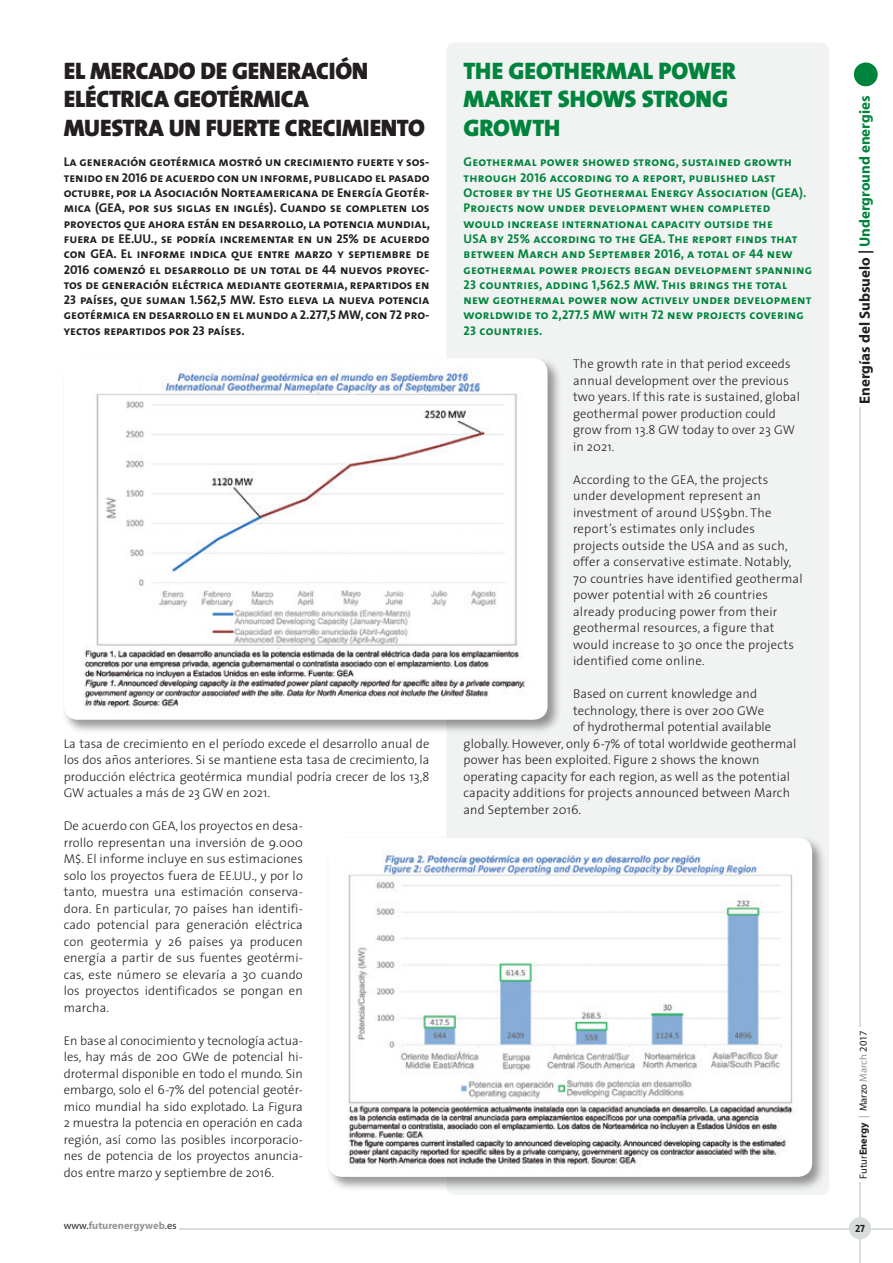
<style>
.page{position:relative;width:893px;height:1263px;background:#fff}
.page>*{position:absolute;margin:0;border:0;box-sizing:border-box;transform-origin:0 0}
.t1{font:24px/28.5px "The Sans Black Caps";letter-spacing:-.01em;color:#231f20}
.t2{font:24px/28.5px "The Sans Black Caps";color:#00843d}
.t3{font:700 15px "Myriad";color:#231f20}
.t4{font:300 12.75px/16.5px "The Sans";letter-spacing:.01em;color:#231f20;text-align:justify}
.t5{font:12.75px/15.3px "The Sans Bold Caps";color:#231f20;text-align:justify}
.t6{font:12.75px/15.3px "The Sans Bold Caps";letter-spacing:.02em;color:#00843d}
.t7{font:10.5px "Myriad";color:#231f20}
.t8{font:700 10.5px "Myriad";color:#939598}
.t9{font:10.5px "The Sans Bold Caps";color:#231f20}
.s1{color:#00843d}
.s2{font-weight:700}
.s3{color:#8b9b92}
.s4{font-weight:400;color:#231f20}
</style>
<div class="page">
<div style="left:446px;top:43px;width:383px;height:1152px;background:#f0f3f2;border-radius:9px"></div>
<div style="left:61px;top:356px;width:501px;height:378px;background:#231f20;opacity:.46"></div>
<div style="left:64px;top:358px;width:484px;height:362px;background:#fff;border-radius:14px"></div>
<img style="left:84px;top:367px;width:441px;height:346px">
<div style="left:326px;top:835px;width:501px;height:356px;background:#231f20;opacity:.46"></div>
<div style="left:328px;top:838px;width:484px;height:339px;background:#fff;border-radius:14px"></div>
<img style="left:348px;top:849px;width:445px;height:319px">
<hr style="left:179px;top:1228px;width:714px;height:1px;background:#d7ddda">
<hr style="left:860px;top:1182px;width:1px;height:81px;background:#d7ddda">
<div style="left:849px;top:1217px;width:22px;height:22px;background:#d7ddda;border-radius:50%"></div>
<hr style="left:860px;top:407px;width:1px;height:619px;background:#d7ddda">
<div style="left:854px;top:63px;width:24px;height:23px;background:#00843d;border-radius:50%"></div>
<h1 class="t1" style="left:64px;top:56px;width:363px">EL MERCADO DE GENERACIÓN<br>ELÉCTRICA GEOTÉRMICA<br>MUESTRA UN FUERTE CRECIMIENTO</h1>
<p class="t5" style="left:64px;top:154px;width:368px">La generación geotérmica mostró un crecimiento fuerte y sos&shy;tenido en 2016 de acuerdo con un informe, publicado el pasado octubre, por la Asociación Norteamericana de Energía Geotér&shy;mica (GEA, por sus siglas en inglés). Cuando se completen los proyectos que ahora están en desarrollo, la potencia mundial, fuera de EE.UU., se podría incrementar en un 25% de acuerdo con GEA. El informe indica que entre marzo y septiembre de 2016 comenzó el desarrollo de un total de 44 nuevos proyec&shy;tos de generación eléctrica mediante geotermia, repartidos en 23 países, que suman 1.562,5 MW. Esto eleva la nueva potencia geotérmica en desarrollo en el mundo a 2.277,5 MW, con 72 pro&shy;yectos repartidos por 23 países.</p>
<p class="t4" style="left:64px;top:735px;width:367px">La tasa de crecimiento en el período excede el desarrollo anual de los dos años anteriores. Si se mantiene esta tasa de crecimiento, la producción eléctrica geotérmica mundial podría crecer de los 13,8<br>GW actuales a más de 23 GW en 2021.</p>
<p class="t4" style="left:64px;top:817px;width:241px">De acuerdo con GEA, los proyectos en desa&shy;rrollo representan una inversión de 9.000<br>M$. El informe incluye en sus estimaciones solo los proyectos fuera de EE.UU., y por lo tanto, muestra una estimación conserva&shy;dora. En particular, 70 países han identifi&shy;cado potencial para generación eléctrica con geotermia y 26 países ya producen energía a partir de sus fuentes geotérmi&shy;cas, este número se elevaría a 30 cuando los proyectos identificados se pongan en marcha.</p>
<p class="t4" style="left:64px;top:1032px;width:241px">En base al conocimiento y tecnología actua&shy;les, hay más de 200 GWe de potencial hi&shy;drotermal disponible en todo el mundo. Sin embargo, solo el 6-7% del potencial geotér&shy;mico mundial ha sido explotado. La Figura 2 muestra la potencia en operación en cada región, así como las posibles incorporacio&shy;nes de potencia de los proyectos anuncia&shy;dos entre marzo y septiembre de 2016.</p>
<h1 class="t2" style="left:463px;top:56px;width:274px">THE GEOTHERMAL POWER<br>MARKET SHOWS STRONG<br>GROWTH</h1>
<p class="t6" style="left:463px;top:154px;width:350px">Geothermal power showed strong, sustained growth through 2016 according to a report, published last October by the US Geothermal Energy Association (GEA).<br>Projects now under development when completed would increase international capacity outside the<br>USA by 25% according to the GEA. The report finds that between March and September 2016, a total of 44 new geothermal power projects began development spanning 23 countries, adding 1,562.5 MW. This brings the total new geothermal power now actively under development worldwide to 2,277.5 MW with 72 new projects covering 23 countries.</p>
<p class="t4" style="left:573px;top:355px;width:228px;text-align:left">The growth rate in that period exceeds annual development over the previous two years. If this rate is sustained, global geothermal power production could grow from 13.8 GW today to over 23 GW in 2021.</p>
<p class="t4" style="left:573px;top:471px;width:231px;text-align:left">According to the GEA, the projects under development represent an investment of around US$9bn. The report’s estimates only includes projects outside the USA and as such, offer a conservative estimate. Notably, 70 countries have identified geothermal power potential with 26 countries already producing power from their geothermal resources, a figure that would increase to 30 once the projects identified come online.</p>
<p class="t4" style="left:573px;top:685px;width:185px">Based on current knowledge and</p>
<p class="t4" style="left:573px;top:702px;width:193px">technology, there is over 200 GWe</p>
<p class="t4" style="left:573px;top:718px;width:200px">of hydrothermal potential available</p>
<p class="t4" style="left:463px;top:735px;width:335px">globally. However, only 6-7% of total worldwide geothermal</p>
<p class="t4" style="left:463px;top:751px;width:297px">power has been exploited. Figure 2 shows the known</p>
<p class="t4" style="left:463px;top:768px;width:328px">operating capacity for each region, as well as the potential</p>
<p class="t4" style="left:463px;top:784px;width:328px">capacity additions for projects announced between March</p>
<p class="t4" style="left:463px;top:801px;width:119px">and September 2016.</p>
<p class="t3" style="left:857px;top:404px;width:310px;rotate:-90deg">Energías del Subsuelo | <span class="s1">Underground energies</span></p>
<p class="t7" style="left:858px;top:1178px;width:150px;rotate:-90deg">Futur<span class="s2">Energy</span> <span class="s3">|</span> Marzo <span class="s3">March</span> 2017</p>
<p class="t8" style="left:64px;top:1220px;width:114px"><span class="s4">www.</span>futurenergyweb<span class="s4">.es</span></p>
<p class="t9" style="left:855px;top:1219px;width:12px">27</p>
</div>
